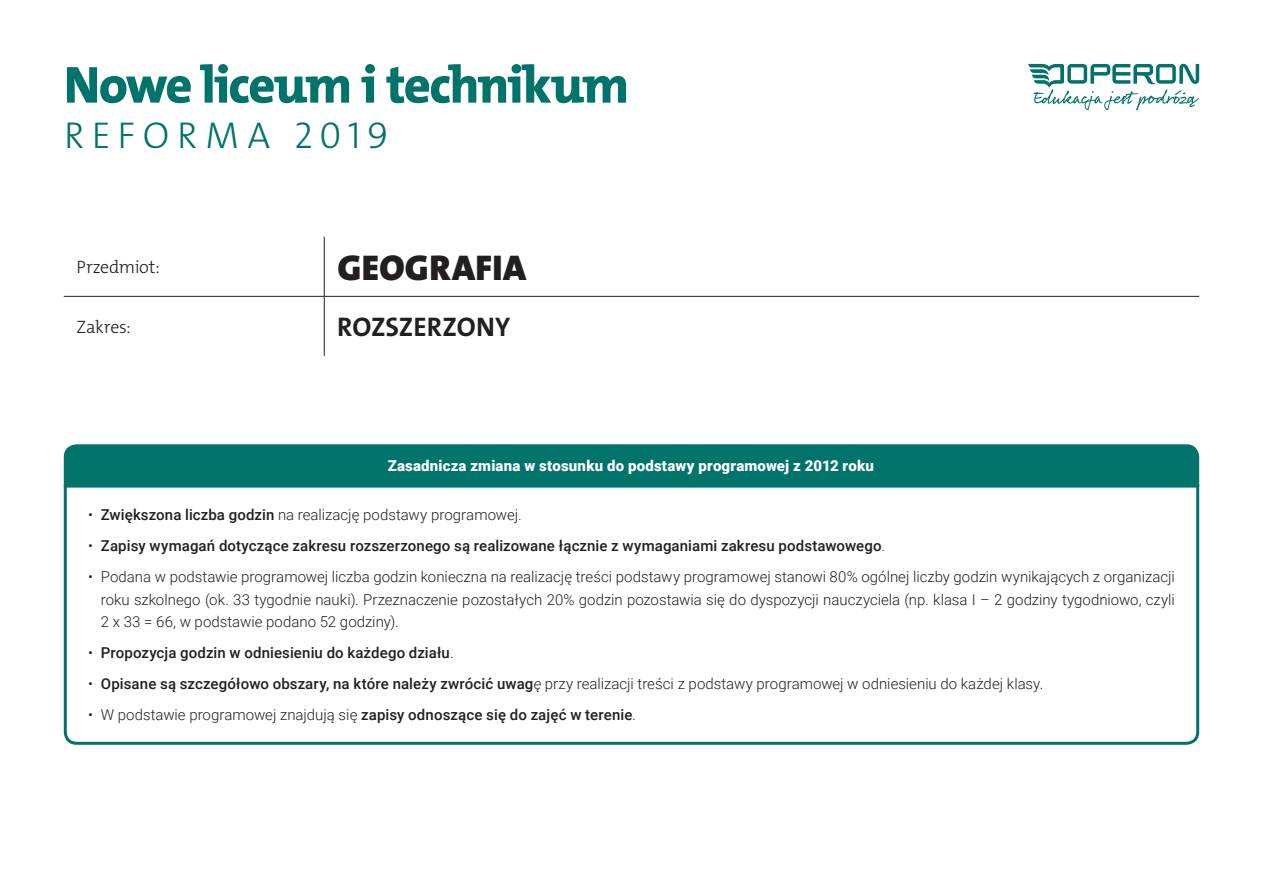
<style>
.page{position:relative;width:1263px;height:893px;background:#fff}
.page>*{position:absolute;margin:0;border:0;box-sizing:border-box;transform-origin:0 0}
.t1{font:800 52.5px "The Mix Os F";letter-spacing:-.035em;color:#00736a}
.t2{font:300 37.5px "The Mix Os F";letter-spacing:.195em;color:#00736a}
.t3{font:900 36px "The Mix Os F";letter-spacing:.015em;color:#231f20}
.t4{font:700 27px "The Mix Os F";color:#231f20}
.t5{font:300 18px "The Mix Os F";letter-spacing:-.015em;color:#231f20}
.t6{font:300 15px/22.5px "Roboto";color:#231f20;text-align:justify}
.t7{font:500 15px "Roboto";letter-spacing:.005em;color:#231f20}
.t8{font:900 15px "Roboto";letter-spacing:.015em;color:#fff}
.s1{font-weight:500}
.s2{font-weight:300}
.s3{font-style:italic}
</style>
<div class="page">
<svg style="left:1028px;top:64px;width:171px;height:46px"></svg>
<svg style="left:63px;top:483px;width:1137px;height:262px"></svg>
<div style="left:64px;top:444px;width:1135px;height:43px;background:#00736a"></div>
<hr style="left:324px;top:237px;width:1px;height:59px;background:#231f20">
<hr style="left:64px;top:296px;width:260px;height:1px;background:#231f20">
<hr style="left:324px;top:296px;width:875px;height:1px;background:#231f20">
<hr style="left:324px;top:297px;width:1px;height:59px;background:#231f20">
<p class="t1" style="left:64px;top:51px;width:567px">Nowe liceum i technikum</p>
<p class="t2" style="left:64px;top:111px;width:326px">REFORMA 2019</p>
<p class="t5" style="left:77px;top:256px;width:85px">Przedmiot:</p>
<p class="t3" style="left:337px;top:245px;width:190px">GEOGRAFIA</p>
<p class="t5" style="left:77px;top:315px;width:56px">Zakres:</p>
<p class="t4" style="left:337px;top:310px;width:175px">ROZSZERZONY</p>
<p class="t8" style="left:388px;top:455px;width:488px">Zasadnicza zmiana w stosunku do podstawy programowej z 2012 roku</p>
<p class="t6" style="left:88px;top:503px;width:435px">• <span class="s1">Zwiększona liczba godzin</span> na realizację podstawy programowej.</p>
<p class="t7" style="left:88px;top:535px;width:798px"><span class="s2">•</span> Zapisy wymagań dotyczące zakresu rozszerzonego są realizowane łącznie z wymaganiami zakresu podstawowego<span class="s2">.</span></p>
<p class="t6" style="left:101px;top:565px;width:1076px;text-indent:-13px">• Podana w podstawie programowej liczba godzin konieczna na realizację treści podstawy programowej stanowi 80% ogólnej liczby godzin wynikających z organizacji roku szkolnego (ok. 33 tygodnie nauki). Przeznaczenie pozostałych 20% godzin pozostawia się do dyspozycji nauczyciela (np. klasa I – 2 godziny tygodniowo, czyli 2 x 33 = 66, w podstawie podano 52 godziny).</p>
<p class="t7" style="left:88px;top:642px;width:367px"><span class="s2">•</span> Propozycja godzin w odniesieniu do każdego działu<span class="s2">.</span></p>
<p class="t6" style="left:88px;top:672px;width:957px">• <span class="s1">Opisane są szczegółowo obszary, na które należy zwrócić uwag</span><span class="s3">ę</span> przy realizacji treści z podstawy programowej w odniesieniu do każdej klasy.</p>
<p class="t6" style="left:88px;top:703px;width:550px">• W podstawie programowej znajdują się <span class="s1">zapisy odnoszące się do zajęć w terenie</span>.</p>
</div>
